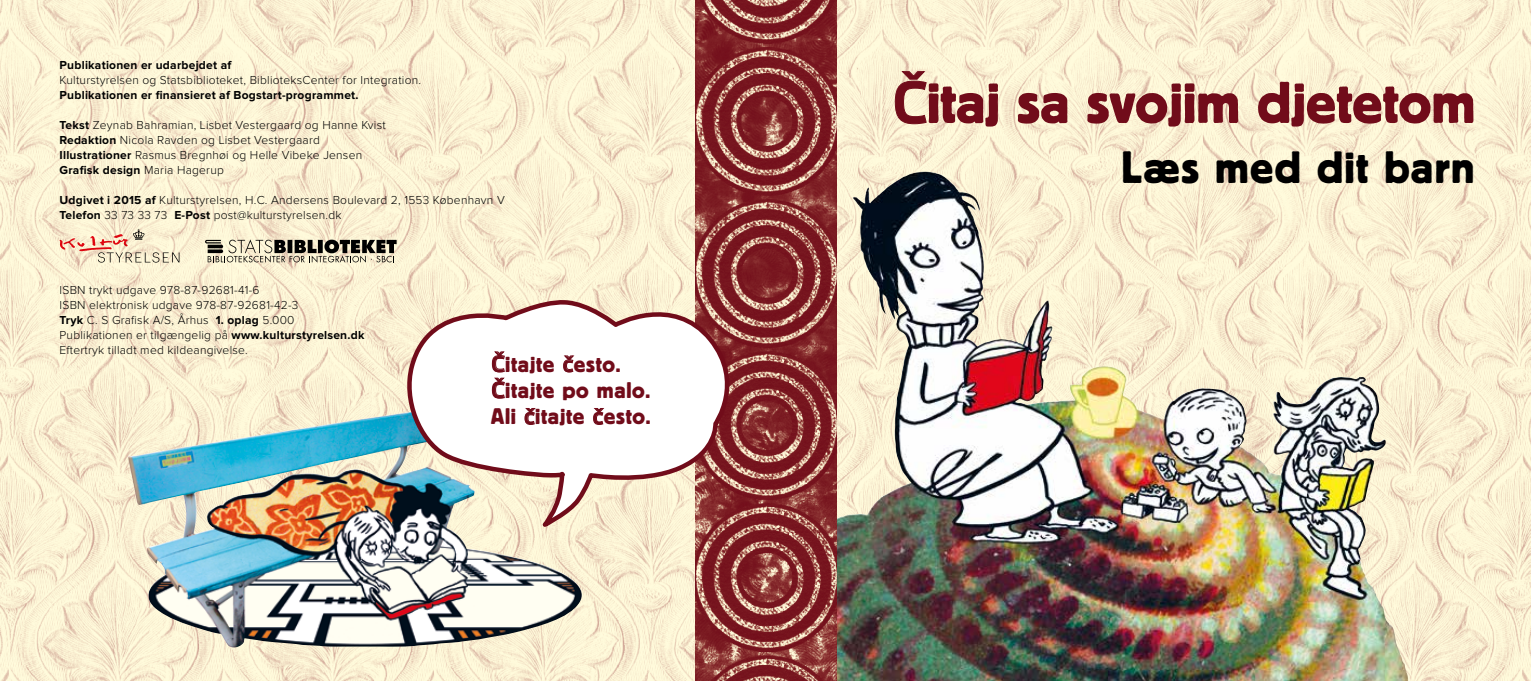
<style>
.page{position:relative;width:1531px;height:681px;background:#fff}
.page>*{position:absolute;margin:0;border:0;box-sizing:border-box;transform-origin:0 0}
.t1{font:58.5px "Block BE";color:#710c1a}
.t2{font:45px "Block BE";letter-spacing:.03em;color:#000}
.t3{font:22.5px/26.2px "Block BE";letter-spacing:.03em;color:#710c1a}
.t4{font:300 12px/15px "Proxima Nova";letter-spacing:.02em;color:#000}
.t5{font:700 12px "Proxima Nova";letter-spacing:.02em;color:#000}
.s1{font-weight:700}
.s2{font-family:"Elektra Light Pro";font-weight:700}
</style>
<div class="page">
<img style="left:836px;top:0;width:695px;height:680px">
<img style="left:836px;top:173px;width:572px;height:507px">
<svg style="left:894px;top:70px;width:33px;height:55px;background:#e9d4bc"></svg>
<svg style="left:0;top:0;width:696px;height:680px;background:#f9efd1"></svg>
<img style="left:696px;top:0;width:140px;height:680px">
<img style="left:128px;top:408px;width:459px;height:241px">
<svg style="left:403px;top:293px;width:348px;height:236px"></svg>
<svg style="left:563px;top:354px;width:12px;height:18px"></svg>
<svg style="left:491px;top:350px;width:15px;height:49px"></svg>
<svg style="left:524px;top:407px;width:13px;height:18px"></svg>
<svg style="left:593px;top:407px;width:12px;height:18px"></svg>
<svg style="left:205px;top:239px;width:192px;height:23px;background:#9a9381"></svg>
<svg style="left:60px;top:229px;width:119px;height:33px;background:#ebd3ba"></svg>
<p class="t5" style="left:60px;top:58px;width:173px">Publikationen er udarbejdet af</p>
<p class="t4" style="left:60px;top:73px;width:363px">Kulturstyrelsen og Statsbiblioteket, BiblioteksCenter for Integration.</p>
<p class="t5" style="left:60px;top:88px;width:301px">Publikationen er finansieret af Bogstart-programmet.</p>
<p class="t4" style="left:60px;top:118px;width:328px"><span class="s1">Tekst</span> Zeynab Bahramian, Lisbet Vestergaard og Hanne Kvist <span class="s1">Redaktion</span> Nicola Ravden og Lisbet Vestergaard <span class="s1">Illustrationer</span> Rasmus Bregnhøi og Helle Vibeke Jensen <span class="s1">Grafisk design</span> Maria Hagerup</p>
<p class="t4" style="left:60px;top:193px;width:447px"><span class="s1">Udgivet i 2015 af</span> Kulturstyrelsen, H.C. Andersens Boulevard 2, 1553 København V<br><span class="s1">Telefon</span> 33 73 33 73 <span class="s1">E-Post</span> post@kulturstyrelsen.dk</p>
<p class="t4" style="left:60px;top:283px;width:306px">ISBN trykt udgave 978-87-92681-41-6<br>ISBN elektronisk udgave 978-87-92681-42-3<br><span class="s1">Tryk</span> C. S Grafisk A/S, Århus <span class="s1">1. oplag</span> 5.000<br>Publikationen er tilgængelig på <span class="s1">www.kulturstyrelsen.dk </span>Eftertryk tilladt med kildeangivelse.</p>
<h3 class="t3" style="left:491px;top:350px;width:161px"><span class="s2">Č</span>itajte <span class="s2">č</span>esto.<br><span class="s2">Č</span>itajte po malo.<br>Ali <span class="s2">č</span>itajte <span class="s2">č</span>esto.</h3>
<h1 class="t1" style="left:892px;top:70px;width:585px"><span class="s2">Č</span>itaj sa svojim djetetom</h1>
<h2 class="t2" style="left:1121px;top:142px;width:355px">Læs med dit barn</h2>
</div>
